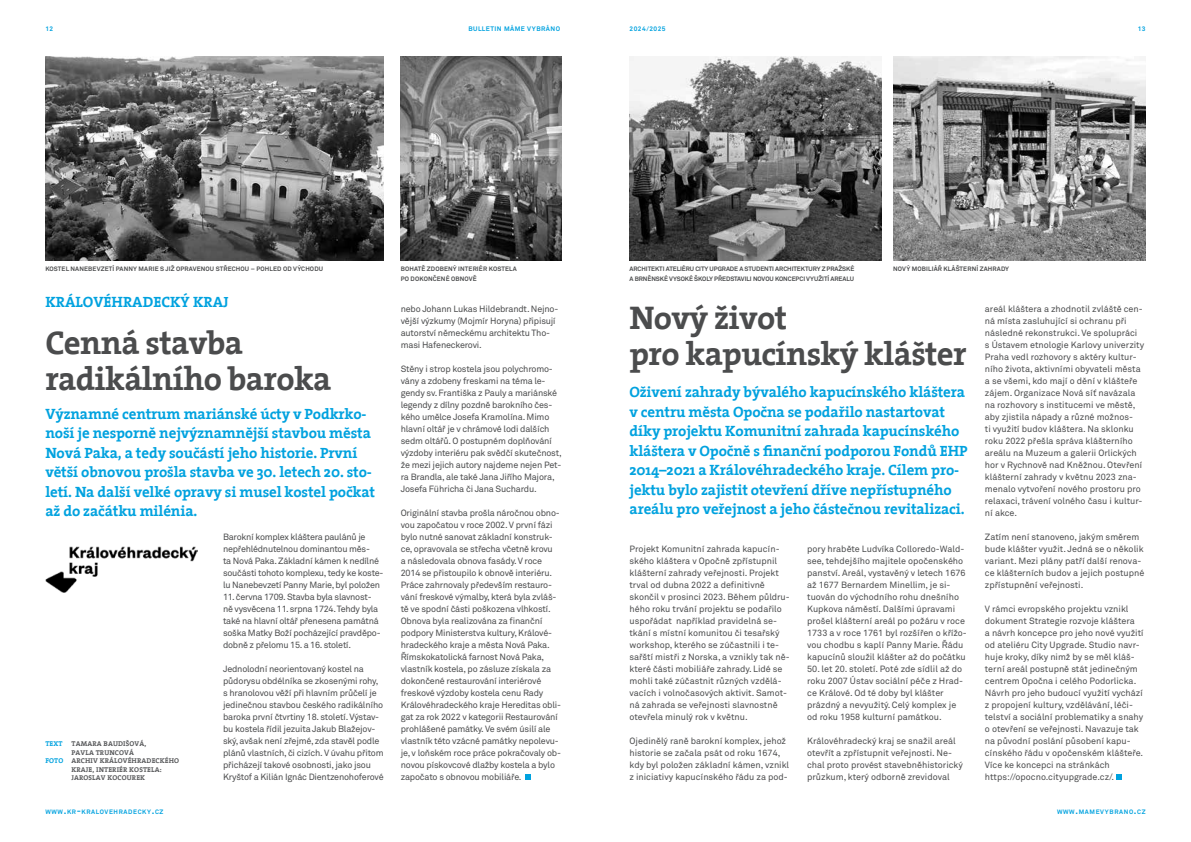
<style>
.page{position:relative;width:1191px;height:842px;background:#fff}
.page>*{position:absolute;margin:0;border:0;box-sizing:border-box;transform-origin:0 0}
.t1{font:700 33px/36px "The Serif";letter-spacing:-.02em;color:#4b4c4d}
.t2{font:700 15px/19.5px "The Serif";letter-spacing:-.01em;color:#00a2df}
.t3{font:9px/12px "Akkurat CE";letter-spacing:-.01em;color:#4b4c4d}
.t4{font:700 7px "The Serif";letter-spacing:.02em;color:#57585a}
.t5{font:700 7px "The Serif";color:#00a2df}
.t6{font:700 6.5px "Akkurat CE";letter-spacing:.07em;color:#00a2df}
.t7{font:700 6.3px "Akkurat CE";letter-spacing:.02em;color:#4b4c4d}
.t8{font:700 6.3px/10px "Akkurat CE";color:#4b4c4d}
.t9{font:700 6.3px "Akkurat CE";letter-spacing:.1em;color:#00a2df}
.s1{color:#00a2df}
.s2{font-size:9px}
</style>
<div class="page">
<img style="left:629px;top:57px;width:252px;height:204px">
<img style="left:893px;top:57px;width:252px;height:204px">
<img style="left:401px;top:57px;width:160px;height:204px">
<svg style="left:525px;top:774px;width:6px;height:6px"></svg>
<svg style="left:1116px;top:774px;width:5px;height:6px"></svg>
<img style="left:45px;top:546px;width:152px;height:46px">
<img style="left:45px;top:57px;width:339px;height:204px">
<p class="t6" style="left:468px;top:24px;width:93px">BULLETIN MÁME VYBRÁNO</p>
<p class="t6" style="left:629px;top:24px;width:38px">2024/2025</p>
<p class="t6" style="left:45px;top:24px;width:9px">12</p>
<p class="t6" style="left:1137px;top:24px;width:9px">13</p>
<p class="t7" style="left:45px;top:265px;width:279px">KOSTEL NANEBEVZETÍ PANNY MARIE S JIŽ OPRAVENOU STŘECHOU – POHLED OD VÝCHODU</p>
<h2 class="t2" style="left:45px;top:292px;width:185px">KRÁLOVÉHRADECKÝ KRAJ</h2>
<h1 class="t1" style="left:45px;top:324px;width:287px">Cenná stavba radikálního baroka</h1>
<p class="t2" style="left:45px;top:403px;width:331px">Významné centrum mariánské úcty v Podkrko&shy;noší je nesporně nejvýznamnější stavbou města Nová Paka, a tedy součástí jeho historie. První větší obnovou prošla stavba ve 30. letech 20. sto&shy;letí. Na další velké opravy si musel kostel počkat až do začátku milénia.</p>
<p class="t5" style="left:45px;top:738px;width:19px">TEXT</p>
<p class="t4" style="left:71px;top:738px;width:76px">TAMARA BAUDIŠOVÁ,</p>
<p class="t4" style="left:71px;top:747px;width:64px">PAVLA TRUNCOVÁ</p>
<p class="t4" style="left:45px;top:755px;width:135px"><span class="s1">FOTO</span> ARCHIV KRÁLOVÉHRADECKÉHO</p>
<p class="t4" style="left:71px;top:763px;width:92px">KRAJE, INTERIÉR KOSTELA:</p>
<p class="t4" style="left:71px;top:772px;width:75px">JAROSLAV KOCOUREK</p>
<p class="t9" style="left:45px;top:808px;width:120px">WWW<span class="s2">.</span>KR<span class="s2">-</span>KRALOVEHRADECKY<span class="s2">.</span>CZ</p>
<p class="t3" style="left:223px;top:531px;width:162px">Barokní komplex kláštera paulánů je nepřehlédnutelnou dominantou měs-<br>ta Nová Paka. Základní kámen k nedílné součásti tohoto komplexu, tedy ke koste&shy;lu Nanebevzetí Panny Marie, byl položen</p>
<p class="t3" style="left:223px;top:591px;width:159px">11. června 1709. Stavba byla slavnost&shy;ně vysvěcena 11. srpna 1724. Tehdy byla také na hlavní oltář přenesena památná soška Matky Boží pocházející pravděpo&shy;dobně z přelomu 15. a 16. století.</p>
<p class="t3" style="left:223px;top:663px;width:162px">Jednolodní neorientovaný kostel na půdorysu obdélníka se zkosenými rohy, s hranolovou věží při hlavním průčelí je jedinečnou stavbou českého radikálního baroka první čtvrtiny 18. století. Výstav&shy;bu kostela řídil jezuita Jakub Blažejov&shy;ský, avšak není zřejmé, zda stavěl podle plánů vlastních, či cizích. V úvahu přitom přicházejí takové osobnosti, jako jsou Kryštof a Kilián Ignác Dientzenohoferové</p>
<p class="t7" style="left:401px;top:265px;width:117px">BOHATĚ ZDOBENÝ INTERIÉR KOSTELA</p>
<p class="t7" style="left:893px;top:265px;width:117px">NOVÝ MOBILIÁŘ KLÁŠTERNÍ ZAHRADY</p>
<p class="t7" style="left:401px;top:275px;width:78px">PO DOKONČENÉ OBNOVĚ</p>
<p class="t8" style="left:629px;top:264px;width:226px">ARCHITEKTI ATELIÉRU CITY UPGRADE A STUDENTI ARCHITEKTURY Z PRAŽSKÉ<br>A BRNĚNSKÉ VYSOKÉ ŠKOLY PŘEDSTAVILI NOVOU KONCEPCI VYUŽITÍ AREALU</p>
<p class="t3" style="left:401px;top:303px;width:159px">nebo Johann Lukas Hildebrandt. Nejno&shy;vější výzkumy (Mojmír Horyna) připisují autorství německému architektu Tho&shy;masi Hafeneckerovi.</p>
<p class="t3" style="left:401px;top:363px;width:163px">Stěny i strop kostela jsou polychromo&shy;vány a zdobeny freskami na téma le&shy;gendy sv. Františka z Pauly a mariánské legendy z dílny pozdně barokního čes&shy;kého umělce Josefa Kramolína. Mimo hlavní oltář je v chrámové lodi dalších sedm oltářů. O postupném doplňování výzdoby interiéru pak svědčí skutečnost, že mezi jejich autory najdeme nejen Pet&shy;ra Brandla, ale také Jana Jiřího Majora, Josefa Führicha či Jana Suchardu.</p>
<p class="t3" style="left:401px;top:507px;width:162px">Originální stavba prošla náročnou obno&shy;vou započatou v roce 2002. V první fázi bylo nutné sanovat základní konstruk&shy;ce, opravovala se střecha včetně krovu<br>a následovala obnova fasády. V roce 2014 se přistoupilo k obnově interiéru.<br>Práce zahrnovaly především restauro&shy;vání freskové výmalby, která byla zvláš&shy;tě ve spodní části poškozena vlhkostí.<br>Obnova byla realizována za finanční podpory Ministerstva kultury, Králové&shy;hradeckého kraje a města Nová Paka.<br>Římskokatolická farnost Nová Paka, vlastník kostela, po zásluze získala za dokončené restaurování interiérové freskové výzdoby kostela cenu Rady Královéhradeckého kraje Hereditas obli&shy;gat za rok 2022 v kategorii Restaurování prohlášené památky. Ve svém úsilí ale vlastník této vzácné památky nepolevu&shy;je, v loňském roce práce pokračovaly ob&shy;novou pískovcové dlažby kostela a bylo započato s obnovou mobiliáře.</p>
<h1 class="t1" style="left:629px;top:299px;width:339px">Nový život<br>pro kapucínský klášter</h1>
<p class="t2" style="left:629px;top:382px;width:339px">Oživení zahrady bývalého kapucínského kláštera v centru města Opočna se podařilo nastartovat díky projektu Komunitní zahrada kapucínského kláštera v Opočně s finanční podporou Fondů EHP 2014–2021 a Královéhradeckého kraje. Cílem pro&shy;jektu bylo zajistit otevření dříve nepřístupného areálu pro veřejnost a jeho částečnou revitalizaci.</p>
<p class="t3" style="left:629px;top:543px;width:162px">Projekt Komunitní zahrada kapucín&shy;ského kláštera v Opočně zpřístupnil klášterní zahrady veřejnosti. Projekt trval od dubna 2022 a definitivně skončil v prosinci 2023. Během půldru&shy;hého roku trvání projektu se podařilo uspořádat například pravidelná se&shy;tkání s místní komunitou či tesařský workshop, kterého se zúčastnili i te&shy;sařští mistři z Norska, a vznikly tak ně&shy;které části mobiliáře zahrady. Lidé se mohli také zúčastnit různých vzdělá&shy;vacích i volnočasových aktivit. Samot&shy;ná zahrada se veřejnosti slavnostně otevřela minulý rok v květnu.</p>
<p class="t3" style="left:629px;top:735px;width:161px">Ojedinělý raně barokní komplex, jehož historie se začala psát od roku 1674, kdy byl položen základní kámen, vznikl z iniciativy kapucínského řádu za pod-</p>
<p class="t3" style="left:807px;top:543px;width:161px">pory hraběte Ludvíka Colloredo-Wald&shy;see, tehdejšího majitele opočenského panství. Areál, vystavěný v letech 1676 až 1677 Bernardem Minellim, je si&shy;tuován do východního rohu dnešního Kupkova náměstí. Dalšími úpravami prošel klášterní areál po požáru v roce 1733 a v roce 1761 byl rozšířen o křížo&shy;vou chodbu s kaplí Panny Marie. Řádu kapucínů sloužil klášter až do počátku</p>
<p class="t3" style="left:807px;top:663px;width:157px">50. let 20. století. Poté zde sídlil až do roku 2007 Ústav sociální péče z Hrad&shy;ce Králové. Od té doby byl klášter prázdný a nevyužitý. Celý komplex je od roku 1958 kulturní památkou.</p>
<p class="t3" style="left:807px;top:735px;width:157px">Královéhradecký kraj se snažil areál otevřít a zpřístupnit veřejnosti. Ne&shy;chal proto provést stavebněhistorický průzkum, který odborně zrevidoval</p>
<p class="t3" style="left:985px;top:303px;width:161px">areál kláštera a zhodnotil zvláště cen&shy;ná místa zasluhující si ochranu při následné rekonstrukci. Ve spolupráci s Ústavem etnologie Karlovy univerzity Praha vedl rozhovory s aktéry kultur&shy;ního života, aktivními obyvateli města a se všemi, kdo mají o dění v klášteře zájem. Organizace Nová síť navázala na rozhovory s institucemi ve městě, aby zjistila nápady a různé možnos-<br>ti využití budov kláštera. Na sklonku roku 2022 přešla správa klášterního areálu na Muzeum a galerii Orlických hor v Rychnově nad Kněžnou. Otevření klášterní zahrady v květnu 2023 zna&shy;menalo vytvoření nového prostoru pro relaxaci, trávení volného času i kultur&shy;ní akce.</p>
<p class="t3" style="left:985px;top:531px;width:161px">Zatím není stanoveno, jakým směrem bude klášter využit. Jedná se o několik variant. Mezi plány patří další renova&shy;ce klášterních budov a jejich postupné zpřístupnění veřejnosti.</p>
<p class="t3" style="left:985px;top:603px;width:160px">V rámci evropského projektu vznikl dokument Strategie rozvoje kláštera<br>a návrh koncepce pro jeho nové využití od ateliéru City Upgrade. Studio navr&shy;huje kroky, díky nimž by se měl kláš&shy;terní areál postupně stát jedinečným centrem Opočna i celého Podorlicka.<br>Návrh pro jeho budoucí využití vychází z propojení kultury, vzdělávání, léči&shy;telství a sociální problematiky a snahy o otevření se veřejnosti. Navazuje tak na původní poslání působení kapu&shy;cínského řádu v opočenském klášteře.<br>Více ke koncepci na stránkách https://opocno.cityupgrade.cz/.</p>
<p class="t9" style="left:1057px;top:808px;width:90px">WWW<span class="s2">.</span>MAMEVYBRANO<span class="s2">.</span>CZ</p>
</div>
